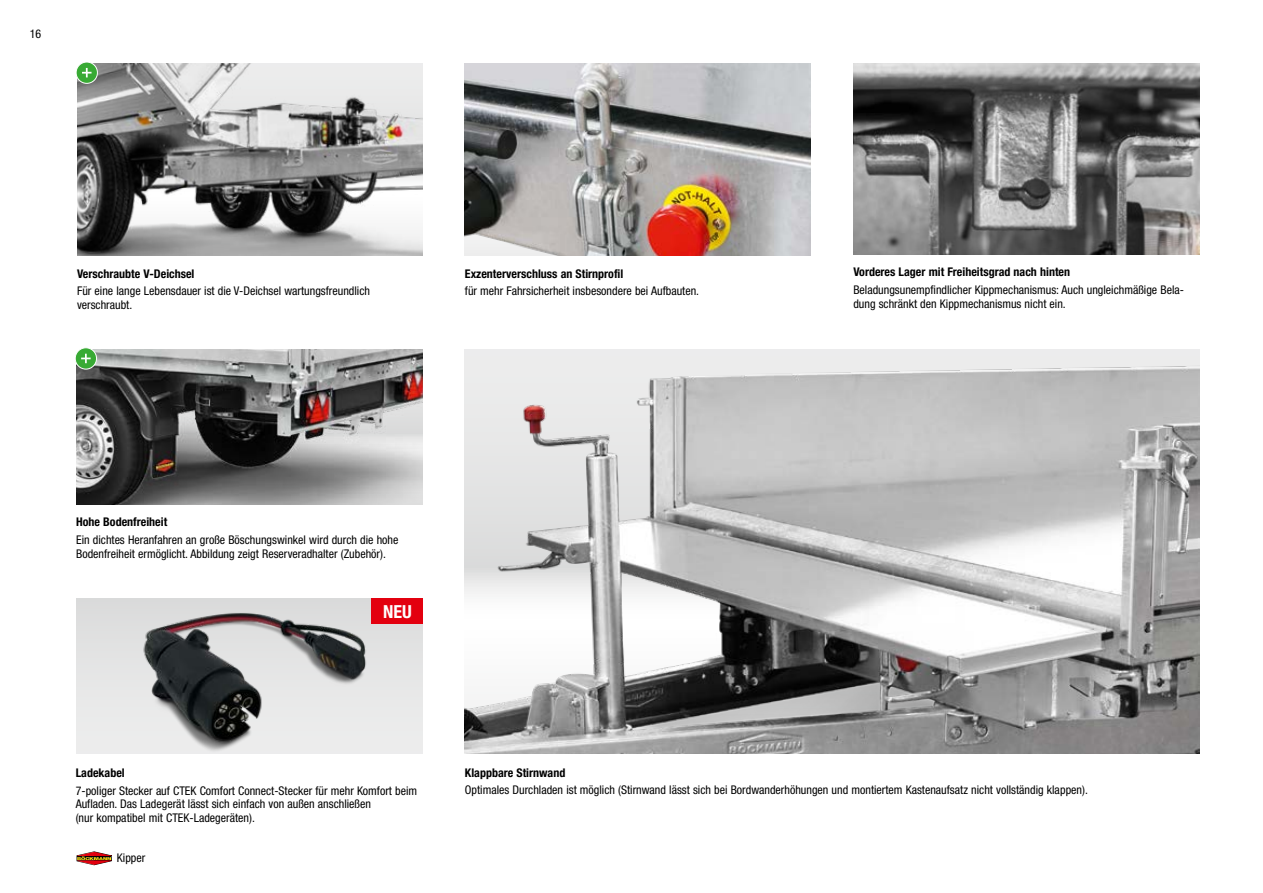
<style>
.page{position:relative;width:1263px;height:893px;background:#fff}
.page>*{position:absolute;margin:0;border:0;box-sizing:border-box;transform-origin:0 0}
.t1{font:700 condensed 18px "Helvetica Neue LT Std";color:#fff}
.t2{font:condensed 12px/13.5px "Helvetica Neue LT Std";color:#000}
.t3{font:700 condensed 12px "Helvetica Neue LT Std";color:#000}
</style>
<div class="page">
<svg style="left:77px;top:851px;width:35px;height:14px"></svg>
<img style="left:853px;top:64px;width:346px;height:190px">
<img style="left:465px;top:349px;width:734px;height:404px">
<img style="left:77px;top:63px;width:346px;height:192px">
<img style="left:465px;top:64px;width:346px;height:191px">
<div style="left:76px;top:62px;width:21px;height:21px;background:#38aa34;border-radius:50%"></div>
<div style="left:76px;top:62px;width:22px;height:22px;border:1px solid #fff;border-radius:50%"></div>
<svg style="left:76px;top:62px;width:16px;height:15px"></svg>
<img style="left:77px;top:350px;width:346px;height:154px">
<svg style="left:75px;top:348px;width:22px;height:21px"></svg>
<div style="left:75px;top:347px;width:22px;height:22px;border:1px solid #fff;border-radius:50%"></div>
<svg style="left:76px;top:348px;width:15px;height:15px"></svg>
<div style="left:77px;top:599px;width:346px;height:154px;background:#e7e7e7"></div>
<img style="left:136px;top:599px;width:236px;height:151px">
<div style="left:372px;top:599px;width:51px;height:25px;background:#e3000f"></div>
<p class="t2" style="left:30px;top:27px;width:13px">16</p>
<p class="t3" style="left:77px;top:266px;width:119px">Verschraubte V-Deichsel</p>
<p class="t2" style="left:77px;top:284px;width:294px">Für eine lange Lebensdauer ist die V-Deichsel wartungsfreundlich verschraubt.</p>
<p class="t3" style="left:465px;top:266px;width:160px">Exzenterverschluss an Stirnprofil</p>
<p class="t2" style="left:465px;top:284px;width:236px">für mehr Fahrsicherheit insbesondere bei Aufbauten.</p>
<p class="t3" style="left:853px;top:265px;width:218px">Vorderes Lager mit Freiheitsgrad nach hinten</p>
<p class="t2" style="left:853px;top:283px;width:332px">Beladungsunempfindlicher Kippmechanismus: Auch ungleichmäßige Bela&shy;dung schränkt den Kippmechanismus nicht ein.</p>
<p class="t3" style="left:76px;top:515px;width:93px">Hohe Bodenfreiheit</p>
<p class="t2" style="left:76px;top:533px;width:324px">Ein dichtes Heranfahren an große Böschungswinkel wird durch die hohe<br>Bodenfreiheit ermöglicht. Abbildung zeigt Reserveradhalter (Zubehör).</p>
<h1 class="t1" style="left:383px;top:600px;width:30px">NEU</h1>
<p class="t3" style="left:76px;top:765px;width:51px">Ladekabel</p>
<p class="t2" style="left:76px;top:783px;width:343px">7-poliger Stecker auf CTEK Comfort Connect-Stecker für mehr Komfort beim<br>Aufladen. Das Ladegerät lässt sich einfach von außen anschließen<br>(nur kompatibel mit CTEK-Ladegeräten).</p>
<p class="t2" style="left:117px;top:851px;width:30px">Kipper</p>
<p class="t3" style="left:465px;top:765px;width:102px">Klappbare Stirnwand</p>
<p class="t2" style="left:465px;top:783px;width:624px">Optimales Durchladen ist möglich (Stirnwand lässt sich bei Bordwanderhöhungen und montiertem Kastenaufsatz nicht vollständig klappen).</p>
</div>
